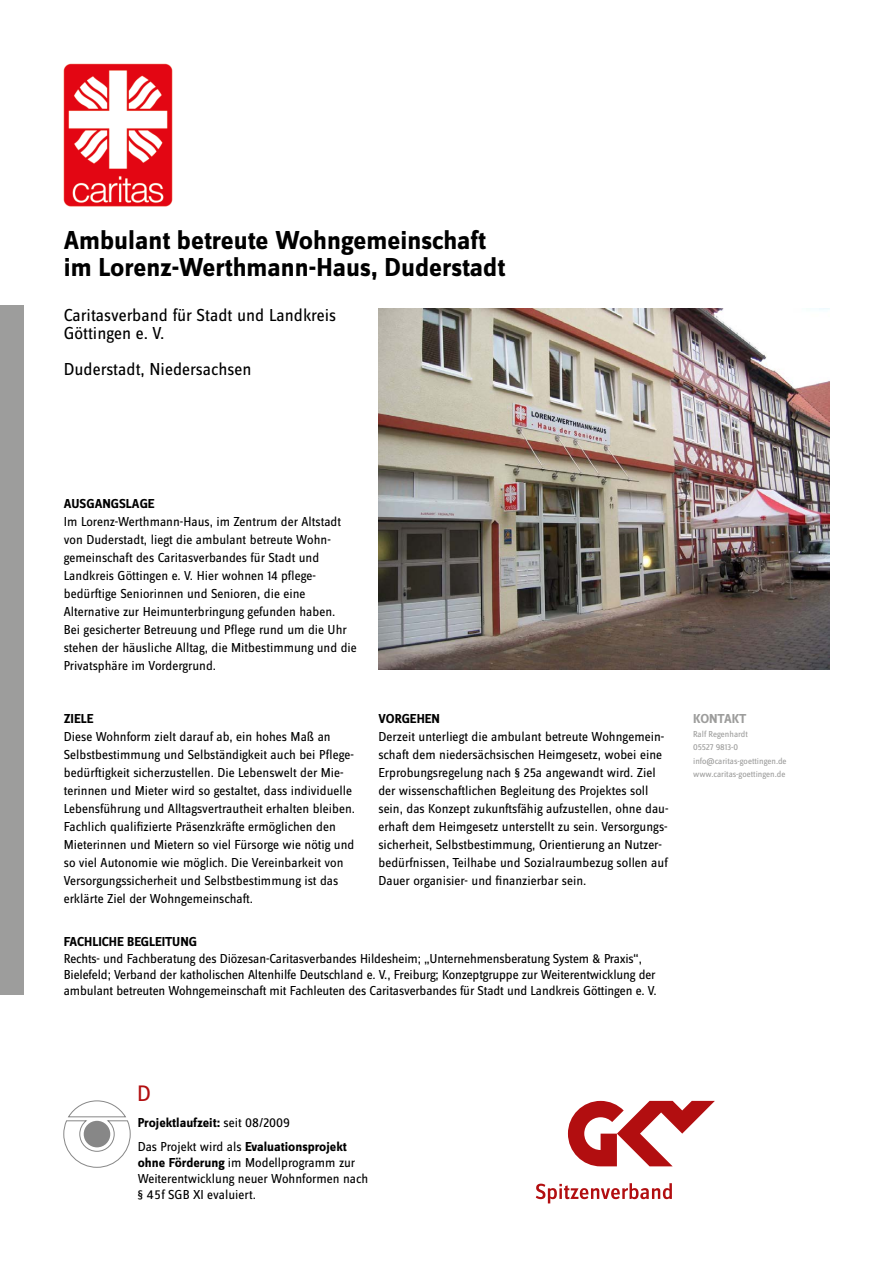
<style>
.page{position:relative;width:893px;height:1263px;background:#fff}
.page>*{position:absolute;margin:0;border:0;box-sizing:border-box;transform-origin:0 0}
.t1{font:700 27px/27px "Zine Sans Dis";color:#000}
.t2{font:23.25px "Zine Sans Dis Regular Roman Tf";color:#b20e10}
.t3{font:18px/18px "Zine Sans Dis";color:#000}
.t4{font:13.5px/18px "Zine Sans Dis";color:#000}
.t5{font:700 13.5px/23.7px "Zine Sans Dis";color:#000}
.t6{font:13.5px/16.2px "Zine Sans Dis Regular Roman Tf";color:#000}
.t7{font:700 13.5px "Zine Sans Dis";letter-spacing:-.005em;color:#9d9d9c}
.t8{font:9px/13.5px "Zine Sans Dis";color:#9d9d9c}
.s1{font-family:"Zine Sans Dis Regular Roman Tf";font-weight:400}
.s2{font-weight:400}
.s3{font-family:"Zine Sans Dis";font-weight:700}
</style>
<div class="page">
<div style="left:0;top:306px;width:23px;height:689px;background:#9d9d9c"></div>
<svg style="left:568px;top:1101px;width:147px;height:65px"></svg>
<svg style="left:536px;top:1183px;width:136px;height:20px"></svg>
<svg style="left:63px;top:1100px;width:68px;height:68px"></svg>
<img style="left:378px;top:308px;width:451px;height:362px">
<img style="left:63px;top:63px;width:110px;height:144px">
<h1 class="t1" style="left:64px;top:228px;width:443px">Ambulant betreute Wohngemeinschaft im Lorenz-Werthmann-Haus, Duderstadt</h1>
<h3 class="t3" style="left:64px;top:307px;width:274px">Caritasverband für Stadt und Landkreis<br>Göttingen e. V.</h3>
<h3 class="t3" style="left:64px;top:361px;width:189px">Duderstadt, Niedersachsen</h3>
<p class="t5" style="left:64px;top:492px;width:92px">AUSGANGSLAGE</p>
<p class="t4" style="left:64px;top:513px;width:295px">Im Lorenz-Werthmann-Haus, im Zentrum der Altstadt von Duderstadt, liegt die ambulant betreute Wohn-- gemeinschaft des Caritasverbandes für Stadt und Landkreis Göttingen e. V. Hier wohnen 14 pflege&shy;bedürftige Seniorinnen und Senioren, die eine Alternative zur Heimunterbringung gefunden haben.<br>Bei gesicherter Betreuung und Pflege rund um die Uhr stehen der häusliche Alltag, die Mitbestimmung und die Privatsphäre im Vordergrund.</p>
<p class="t5" style="left:64px;top:708px;width:31px">ZIELE</p>
<p class="t4" style="left:64px;top:728px;width:293px">Diese Wohnform zielt darauf ab, ein hohes Maß an Selbstbestimmung und Selbständigkeit auch bei Pflege&shy;bedürftigkeit sicherzustellen. Die Lebenswelt der Mie&shy;terinnen und Mieter wird so gestaltet, dass individuelle Lebensführung und Alltagsvertrautheit erhalten bleiben.<br>Fachlich qualifizierte Präsenzkräfte ermöglichen den Mieterinnen und Mietern so viel Fürsorge wie nötig und so viel Autonomie wie möglich. Die Vereinbarkeit von Versorgungssicherheit und Selbstbestimmung ist das erklärte Ziel der Wohngemeinschaft.</p>
<p class="t5" style="left:378px;top:708px;width:63px">VORGEHEN</p>
<p class="t4" style="left:378px;top:728px;width:292px">Derzeit unterliegt die ambulant betreute Wohngemein&shy;schaft dem niedersächsischen Heimgesetz, wobei eine Erprobungsregelung nach § 25a angewandt wird. Ziel der wissenschaftlichen Begleitung des Projektes soll sein, das Konzept zukunftsfähig aufzustellen, ohne dau&shy;erhaft dem Heimgesetz unterstellt zu sein. Versorgungs&shy;sicherheit, Selbstbestimmung, Orientierung an Nutzer&shy;bedürfnissen, Teilhabe und Sozialraumbezug sollen auf Dauer organisier- und finanzierbar sein.</p>
<p class="t5" style="left:64px;top:931px;width:135px">FACHLICHE BEGLEITUNG</p>
<p class="t4" style="left:64px;top:951px;width:594px;line-height:16.2px">Rechts- und Fachberatung des Diözesan-Caritasverbandes Hildesheim; „Unternehmensberatung System &amp; Praxis“,<br>Bielefeld; Verband der katholischen Altenhilfe Deutschland e. V., Freiburg; Konzeptgruppe zur Weiterentwicklung der ambulant betreuten Wohngemeinschaft mit Fachleuten des Caritasverbandes für Stadt und Landkreis Göttingen e. V.</p>
<p class="t7" style="left:693px;top:712px;width:55px">KONTAKT</p>
<p class="t8" style="left:693px;top:727px;width:95px">Ralf Regenhardt<br>05527 9813-0 info@caritas-goettingen.de www.caritas-goettingen.de</p>
<h2 class="t2" style="left:137px;top:1082px;width:15px">D</h2>
<p class="t5" style="left:138px;top:1111px;width:211px">Projektlaufzeit: <span class="s1">seit</span> <span class="s2">08/2009<br></span><span class="s1">Das Projekt wird als</span> Evaluationsprojekt</p>
<p class="t6" style="left:138px;top:1155px;width:232px"><span class="s3">ohne Förderung</span> im Modellprogramm zur<br>Weiterentwicklung neuer Wohnformen nach § 45f SGB XI evaluiert.</p>
</div>
